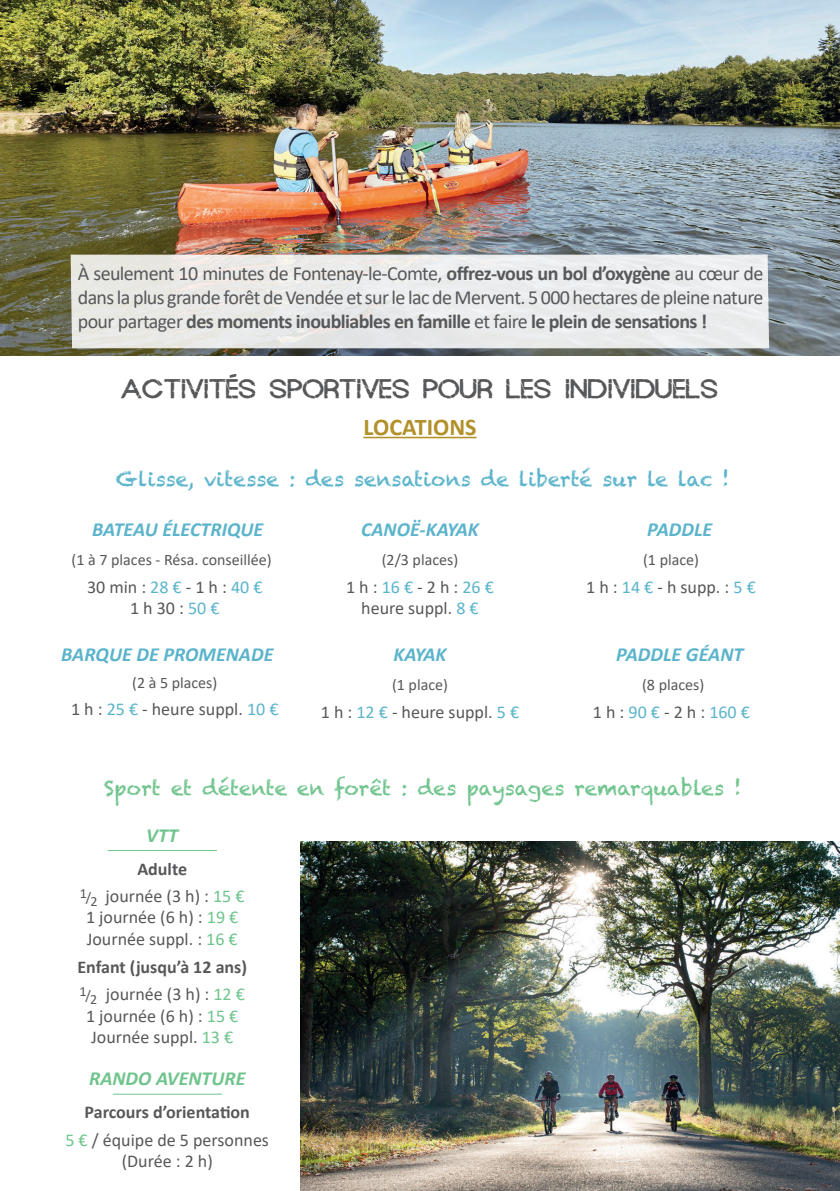
<style>
.page{position:relative;width:840px;height:1191px;background:#fff}
.page>*{position:absolute;margin:0;border:0;box-sizing:border-box;transform-origin:0 0}
.t1{font:700 24px "Calibri";color:#b2902a}
.t2{font:22px "Europe Underground Worn";color:#57585a;scale:1.2 1}
.t3{font:20px/24px "Calibri";letter-spacing:-.03em;color:#57585a;text-align:justify}
.t4{font:italic 700 20px "Calibri";color:#5bb4cb}
.t5{font:20px "Chalkduster";color:#70c48d}
.t6{font:20px "Chalkduster";color:#5bb4cb}
.t7{font:italic 700 20px "Calibri";color:#70c48d}
.t8{font:18px/21.6px "Calibri";color:#57585a;text-align:center}
.t9{font:700 18px/27.2px "Calibri";color:#57585a;text-align:center}
.t10{font:16px "Calibri";color:#57585a}
.s1{font-weight:700}
.s2{color:#5bb4cb}
.s3{font-size:14px}
.s4{color:#70c48d}
.s5{font-weight:400;font-size:14px}
.s6{font-weight:400}
.s7{font-weight:400;color:#70c48d}
</style>
<div class="page">
<img style="left:300px;top:841px;width:539px;height:350px">
<img style="left:0;top:0;width:839px;height:355px">
<svg style="left:71px;top:255px;width:697px;height:93px;background:#eaeaea"></svg>
<hr style="left:363px;top:437px;width:113px;height:1px;background:#b2902a">
<hr style="left:113px;top:1093px;width:109px;height:1px;background:#70c48d">
<hr style="left:107px;top:850px;width:110px;height:1px;background:#70c48d">
<p class="t3" style="left:78px;top:261px;width:686px">À seulement 10 minutes de Fontenay-le-Comte, <span class="s1">offrez-vous un bol d’oxygène</span> au cœur de dans la plus grande forêt de Vendée et sur le lac de Mervent. 5 000 hectares de pleine nature pour partager <span class="s1">des moments inoubliables en famille</span> et faire <span class="s1">le plein de sensations !</span></p>
<p class="t2" style="left:121px;top:372px;width:499px">ACTIVITÉS SPORTIVES POUR LES INDIVIDUELS</p>
<h1 class="t1" style="left:363px;top:410px;width:115px">LOCATIONS</h1>
<p class="t6" style="left:116px;top:467px;width:615px">Glisse, vitesse : des sensations de liberté sur le lac !</p>
<p class="t4" style="left:92px;top:515px;width:173px">BATEAU ÉLECTRIQUE</p>
<p class="t4" style="left:361px;top:515px;width:119px">CANOË-KAYAK</p>
<p class="t4" style="left:647px;top:515px;width:67px">PADDLE</p>
<p class="t10" style="left:71px;top:549px;width:201px">(1 à 7 places - Résa. conseillée)</p>
<p class="t8" style="left:87px;top:575px;width:177px">30 min : <span class="s2">28 €</span> - 1 h : <span class="s2">40 €<br></span>1 h 30 : <span class="s2">50 €</span></p>
<p class="t10" style="left:381px;top:549px;width:78px">(2/3 places)</p>
<p class="t8" style="left:346px;top:575px;width:149px">1 h : <span class="s2">16 €</span> - 2 h : <span class="s2">26 € </span>heure suppl. <span class="s2">8 €</span></p>
<p class="t10" style="left:642px;top:549px;width:57px">(1 place)</p>
<p class="t8" style="left:586px;top:575px;width:171px">1 h : <span class="s2">14 €</span> - h supp. : <span class="s2">5 €</span></p>
<p class="t4" style="left:61px;top:640px;width:213px">BARQUE DE PROMENADE</p>
<p class="t4" style="left:393px;top:640px;width:55px">KAYAK</p>
<p class="t4" style="left:616px;top:640px;width:128px">PADDLE GÉANT</p>
<p class="t10" style="left:132px;top:671px;width:87px">(2 à 5 places)</p>
<p class="t8" style="left:71px;top:698px;width:209px">1 h : <span class="s2">25 €</span> - heure suppl. <span class="s2">10 €</span></p>
<p class="t10" style="left:392px;top:674px;width:57px">(1 place)</p>
<p class="t8" style="left:320px;top:700px;width:200px">1 h : <span class="s2">12 €</span> - heure suppl. <span class="s2">5 €</span></p>
<p class="t10" style="left:641px;top:674px;width:64px">(8 places)</p>
<p class="t8" style="left:592px;top:700px;width:158px">1 h : <span class="s2">90 €</span> - 2 h : <span class="s2">160 €</span></p>
<p class="t5" style="left:104px;top:776px;width:638px">Sport et détente en forêt : des paysages remarquables !</p>
<p class="t7" style="left:146px;top:820px;width:33px">VTT</p>
<p class="t8" style="left:80px;top:854px;width:166px;line-height:27.2px"><span class="s1">Adulte<br></span><sup>1</sup><span class="s3">/</span><sub>2</sub> journée (3 h) : <span class="s4">15 €</span></p>
<p class="t8" style="left:86px;top:906px;width:154px;text-align:left">1 journée (6 h) : <span class="s4">19 €<br></span>Journée suppl. : <span class="s4">16 €</span></p>
<p class="t9" style="left:77px;top:953px;width:171px;text-align:left">Enfant (jusqu’à 12 ans)<br><sup>1</sup><span class="s5">/</span><sub>2</sub> <span class="s6">journée (3 h) :</span> <span class="s7">12 €</span></p>
<p class="t8" style="left:86px;top:1004px;width:154px;text-align:left">1 journée (6 h) : <span class="s4">15 €<br></span>Journée suppl. <span class="s4">13 €</span></p>
<p class="t7" style="left:89px;top:1064px;width:158px">RANDO AVENTURE</p>
<p class="t9" style="left:65px;top:1098px;width:205px">Parcours d’orientation<br><span class="s7">5 €</span> <span class="s6">/ équipe de 5 personnes</span></p>
<p class="t8" style="left:122px;top:1149px;width:93px">(Durée : 2 h)</p>
</div>
